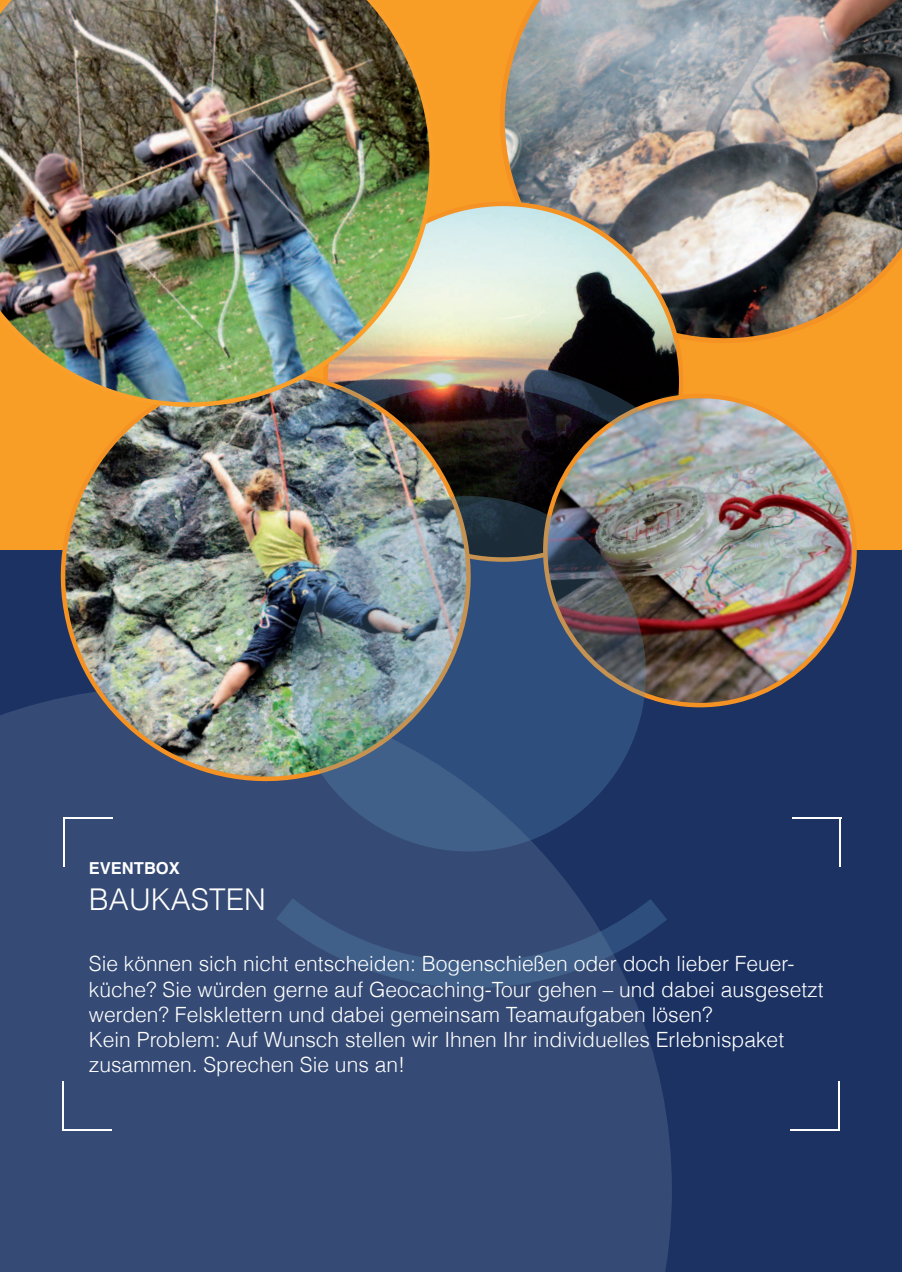
<style>
.page{position:relative;width:902px;height:1272px;background:#fff}
.page>*{position:absolute;margin:0;border:0;box-sizing:border-box;transform-origin:0 0}
.t1{font:300 30px "Helvetica";color:#fff}
.t2{font:300 21px/25.2px "Helvetica";color:#fff}
.t3{font:700 16.5px "Helvetica";color:#fff}
</style>
<div class="page">
<div style="left:0;top:0;width:901px;height:670px;background:#f89e26"></div>
<div style="left:0;top:550px;width:901px;height:721px;background:#1b3263"></div>
<div style="left:0;top:695px;width:672px;height:576px;background:#354a74"></div>
<hr style="left:790px;top:1128px;width:49px;height:2px;background:#fff">
<hr style="left:838px;top:1081px;width:1px;height:49px;background:#fff">
<hr style="left:62px;top:1128px;width:49px;height:2px;background:#fff">
<hr style="left:62px;top:1081px;width:1px;height:49px;background:#fff">
<hr style="left:63px;top:817px;width:49px;height:2px;background:#fff">
<hr style="left:63px;top:817px;width:1px;height:49px;background:#fff">
<hr style="left:791px;top:817px;width:49px;height:2px;background:#fff">
<hr style="left:839px;top:817px;width:2px;height:49px;background:#fff">
<img style="left:465px;top:0;width:436px;height:369px">
<img style="left:325px;top:204px;width:356px;height:355px;border-radius:178px">
<img style="left:545px;top:396px;width:309px;height:309px;border-radius:154px">
<img style="left:35px;top:345px;width:456px;height:462px">
<img style="left:290px;top:496px;width:356px;height:355px;border-radius:50%">
<img style="left:275px;top:359px;width:391px;height:90px">
<svg style="left:276px;top:898px;width:391px;height:90px"></svg>
<img style="left:0;top:0;width:465px;height:444px">
<p class="t3" style="left:89px;top:857px;width:92px">EVENTBOX</p>
<h1 class="t1" style="left:89px;top:880px;width:178px">BAUKASTEN</h1>
<p class="t2" style="left:89px;top:951px;width:736px">Sie können sich nicht entscheiden: Bogenschießen oder doch lieber Feuer&shy;küche? Sie würden gerne auf Geocaching-Tour gehen – und dabei ausgesetzt werden? Felsklettern und dabei gemeinsam Teamaufgaben lösen?<br>Kein Problem: Auf Wunsch stellen wir Ihnen Ihr individuelles Erlebnispaket zusammen. Sprechen Sie uns an!</p>
</div>
